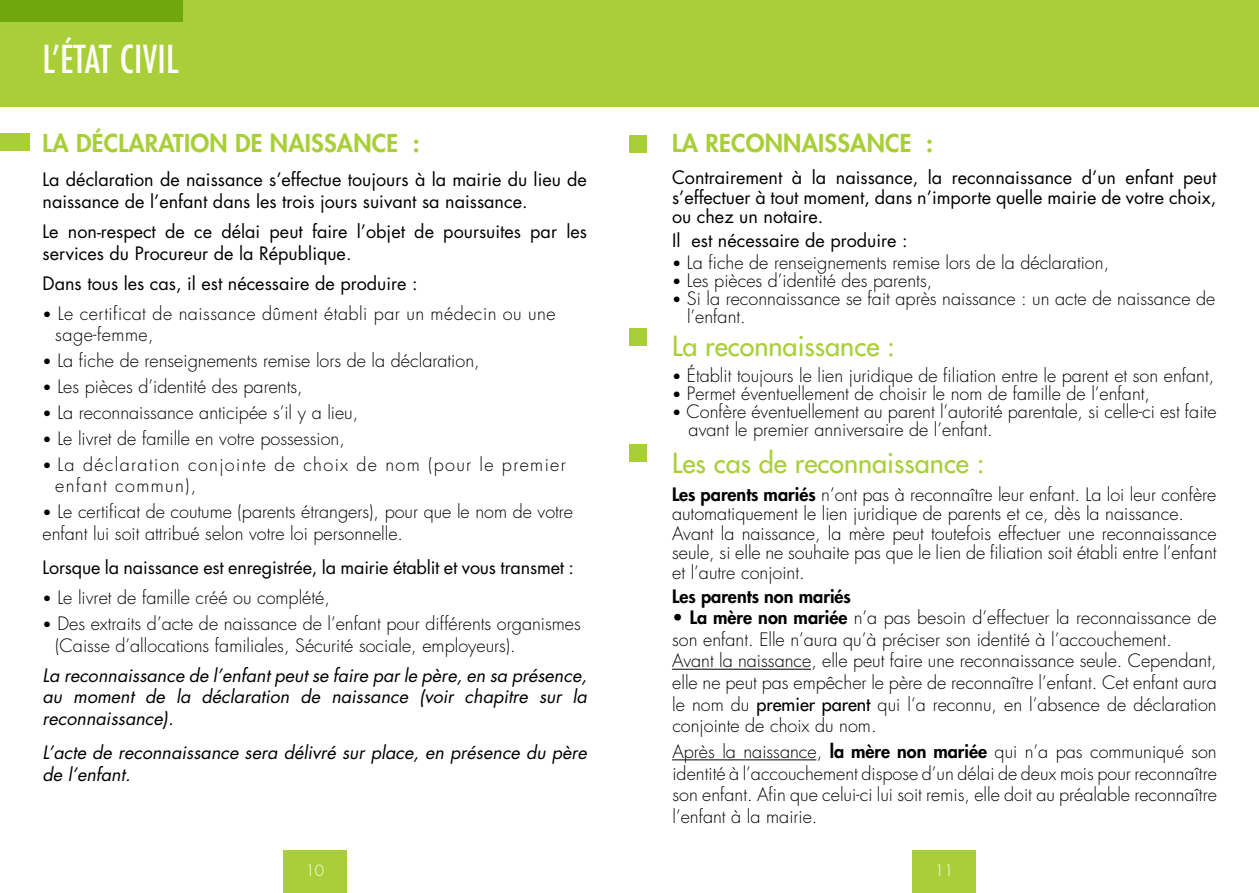
<style>
.page{position:relative;width:1259px;height:893px;background:#fff}
.page>*{position:absolute;margin:0;border:0;box-sizing:border-box;transform-origin:0 0}
.t1{font:condensed 37.5px "Futura Std";letter-spacing:.01em;color:#fff}
.t2{font:500 27px "Futura Std";color:#a9cf38}
.t3{font:800 24px "Futura Std";letter-spacing:.01em;color:#a9cf38}
.t4{font:300 18px/21.6px "Futura Std";color:#000}
.t5{font:18px/21.6px "Futura Std";color:#000}
.t6{font:italic 18px/21.6px "Futura Std";color:#000;text-align:justify}
.t7{font:300 18px/21.6px "Futura Std";letter-spacing:.025em;color:#000}
.t8{font:300 18px/21.6px "Futura Std";letter-spacing:.075em;color:#000}
.t9{font:800 18px "Futura Std";color:#000}
.t10{font:300 15px "Futura Std";color:#fff}
.s1{font-size:15px}
.s2{font-weight:800}
.s3{font-weight:500}
</style>
<div class="page">
<div style="left:912px;top:850px;width:64px;height:43px;background:#a9cf38"></div>
<div style="left:283px;top:850px;width:64px;height:43px;background:#a9cf38"></div>
<div style="left:0;top:0;width:629px;height:106px;background:#a9cf38"></div>
<div style="left:629px;top:0;width:630px;height:106px;background:#a9cf38"></div>
<div style="left:0;top:0;width:183px;height:21px;background:#70a80c"></div>
<div style="left:0;top:134px;width:30px;height:17px;background:#a9cf38"></div>
<div style="left:629px;top:135px;width:17px;height:17px;background:#a9cf38"></div>
<div style="left:629px;top:328px;width:17px;height:17px;background:#a9cf38"></div>
<div style="left:629px;top:444px;width:17px;height:17px;background:#a9cf38"></div>
<hr style="left:672px;top:669px;width:139px;height:1px;background:#000">
<hr style="left:672px;top:759px;width:144px;height:1px;background:#000">
<h1 class="t1" style="left:43px;top:37px;width:135px">L’ÉTAT CIVIL</h1>
<h3 class="t3" style="left:43px;top:128px;width:64px">La déclaration</h3>
<h3 class="t3" style="left:235px;top:128px;width:50px">de naissance</h3>
<h3 class="t3" style="left:413px;top:128px;width:8px">:</h3>
<p class="t5" style="left:43px;top:169px;width:546px">La déclaration de naissance s’effectue toujours à la mairie du lieu de naissance de l’enfant dans les trois jours suivant sa naissance.</p>
<p class="t5" style="left:43px;top:221px;width:546px">Le non-respect de ce délai peut faire l’objet de poursuites par les services du Procureur de la République.</p>
<p class="t5" style="left:43px;top:273px;width:377px">Dans tous les cas, il est nécessaire de produire :</p>
<p class="t7" style="left:55px;top:303px;width:502px;text-indent:-13px"><span class="s1">•</span> Le certificat de naissance dûment établi par un médecin ou une sage-femme,</p>
<p class="t4" style="left:43px;top:350px;width:439px"><span class="s1">•</span> La fiche de renseignements remise lors de la déclaration,</p>
<p class="t4" style="left:43px;top:376px;width:262px"><span class="s1">•</span> Les pièces d’identité des parents,</p>
<p class="t4" style="left:43px;top:402px;width:317px"><span class="s1">•</span> La reconnaissance anticipée s’il y a lieu,</p>
<p class="t4" style="left:43px;top:428px;width:304px"><span class="s1">•</span> Le livret de famille en votre possession,</p>
<p class="t8" style="left:55px;top:454px;width:512px;text-indent:-13px"><span class="s1">•</span> La déclaration conjointe de choix de nom (pour le premier enfant commun),</p>
<p class="t4" style="left:43px;top:501px;width:532px"><span class="s1">•</span> Le certificat de coutume (parents étrangers), pour que le nom de votre enfant lui soit attribué selon votre loi personnelle.</p>
<p class="t5" style="left:43px;top:557px;width:533px">Lorsque la naissance est enregistrée, la mairie établit et vous transmet :</p>
<p class="t4" style="left:43px;top:587px;width:289px"><span class="s1">•</span> Le livret de famille créé ou complété,</p>
<p class="t4" style="left:55px;top:613px;width:527px;text-indent:-13px"><span class="s1">•</span> Des extraits d’acte de naissance de l’enfant pour différents organismes (Caisse d’allocations familiales, Sécurité sociale, employeurs).</p>
<p class="t6" style="left:43px;top:665px;width:546px">La reconnaissance de l’enfant peut se faire par le père, en sa présence, au moment de la déclaration de naissance (voir chapitre sur la reconnaissance).</p>
<p class="t6" style="left:43px;top:742px;width:546px">L’acte de reconnaissance sera délivré sur place, en présence du père de l’enfant.</p>
<h3 class="t3" style="left:672px;top:128px;width:263px">LA RECONNAISSANCE :</h3>
<p class="t5" style="left:672px;top:168px;width:546px;line-height:19.5px;text-align:justify">Contrairement à la naissance, la reconnaissance d’un enfant peut s’effectuer à tout moment, dans n’importe quelle mairie de votre choix, ou chez un notaire.</p>
<p class="t5" style="left:672px;top:230px;width:237px">Il est nécessaire de produire :</p>
<p class="t4" style="left:672px;top:252px;width:439px"><span class="s1">•</span> La fiche de renseignements remise lors de la déclaration,</p>
<p class="t4" style="left:672px;top:270px;width:262px"><span class="s1">•</span> Les pièces d’identité des parents,</p>
<p class="t4" style="left:687px;top:290px;width:530px;line-height:18px;text-indent:-15px"><span class="s1">•</span> Si la reconnaissance se fait après naissance : un acte de naissance de l’enfant.</p>
<h2 class="t2" style="left:672px;top:329px;width:225px">La reconnaissance :</h2>
<p class="t4" style="left:672px;top:365px;width:544px"><span class="s1">•</span> Établit toujours le lien juridique de filiation entre le parent et son enfant,</p>
<p class="t4" style="left:672px;top:383px;width:479px"><span class="s1">•</span> Permet éventuellement de choisir le nom de famille de l’enfant,</p>
<p class="t4" style="left:688px;top:403px;width:529px;line-height:18px;text-indent:-17px"><span class="s1">•</span> Confère éventuellement au parent l’autorité parentale, si celle-ci est faite avant le premier anniversaire de l’enfant.</p>
<h2 class="t2" style="left:672px;top:446px;width:314px">Les cas de reconnaissance :</h2>
<p class="t4" style="left:672px;top:485px;width:546px;line-height:19.5px"><span class="s2">Les parents mariés</span> n’ont pas à reconnaître leur enfant. La loi leur confère automatiquement le lien juridique de parents et ce, dès la naissance.<br>Avant la naissance, la mère peut toutefois effectuer une reconnaissance seule, si elle ne souhaite pas que le lien de filiation soit établi entre l’enfant et l’autre conjoint.</p>
<p class="t9" style="left:672px;top:584px;width:180px">Les parents non mariés</p>
<p class="t4" style="left:672px;top:607px;width:546px">• <span class="s2">La mère non mariée</span> n’a pas besoin d’effectuer la reconnaissance de son enfant. Elle n’aura qu’à préciser son identité à l’accouchement.<br>Avant la naissance, elle peut faire une reconnaissance seule. Cependant, elle ne peut pas empêcher le père de reconnaître l’enfant. Cet enfant aura le nom du <span class="s3">premier parent</span> qui l’a reconnu, en l’absence de déclaration conjointe de choix du nom.</p>
<p class="t4" style="left:672px;top:741px;width:546px;text-align:justify">Après la naissance, <span class="s2">la mère non mariée</span> qui n’a pas communiqué son identité à l’accouchement dispose d’un délai de deux mois pour reconnaître son enfant. Afin que celui-ci lui soit remis, elle doit au préalable reconnaître l’enfant à la mairie.</p>
<p class="t10" style="left:305px;top:861px;width:20px">10</p>
<p class="t10" style="left:935px;top:861px;width:20px">11</p>
</div>
